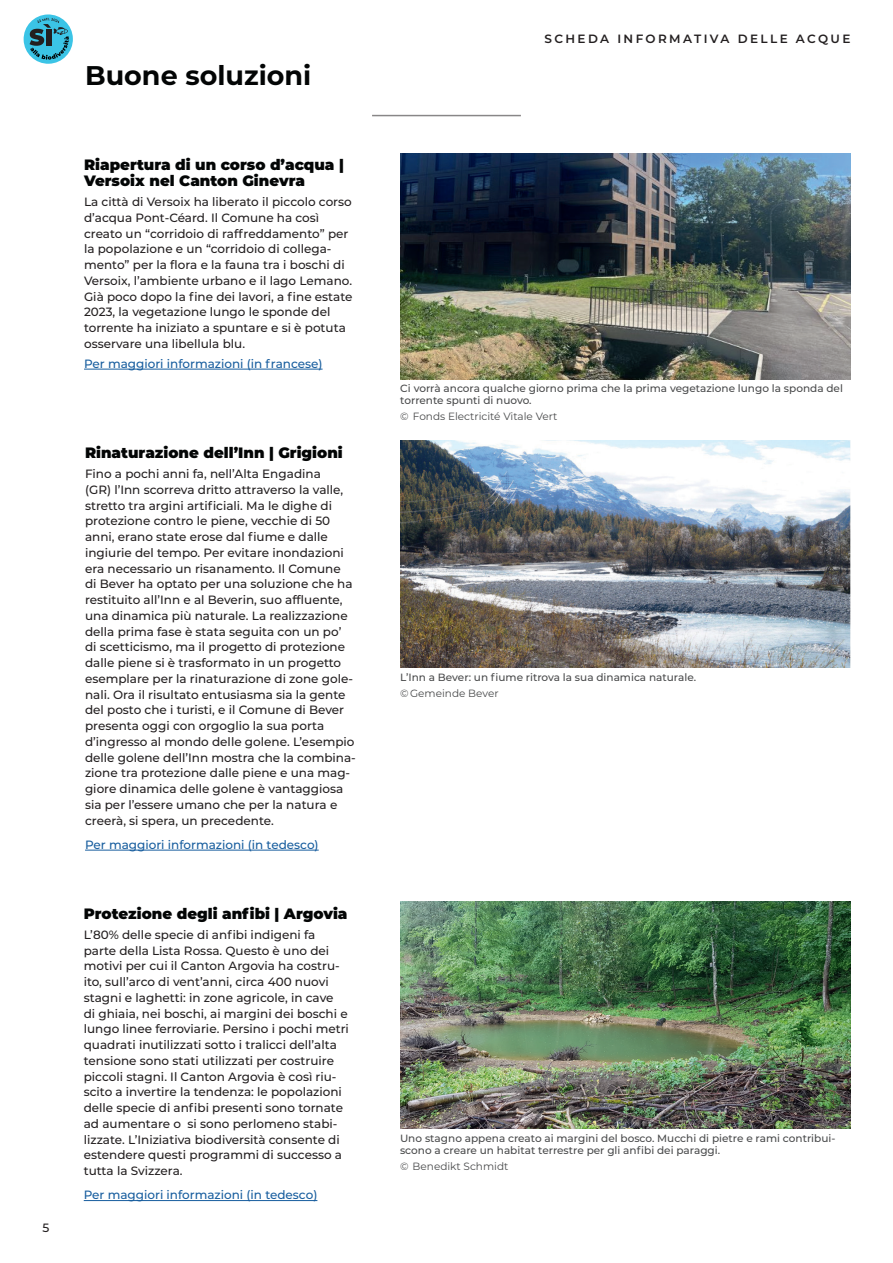
<style>
.page{position:relative;width:893px;height:1263px;background:#fff}
.page>*{position:absolute;margin:0;border:0;box-sizing:border-box;transform-origin:0 0}
.t1{font:700 27px "Montserrat";color:#030505}
.t2{font:900 15px/15.8px "Montserrat";color:#030505}
.t3{font:500 12px/15.8px "Montserrat";color:#231f20}
.t4{font:500 12px "Montserrat";color:#175d9e}
.t5{font:600 12px "Montserrat";letter-spacing:.2em;color:#231f20}
.t6{font:500 10.5px/12px "Montserrat";color:#494a4b}
.t7{font:10.5px "Montserrat";color:#494a4b}
</style>
<div class="page">
<hr style="left:84px;top:1200px;width:233px;height:1px;background:#175d9e">
<img style="left:401px;top:901px;width:450px;height:227px">
<hr style="left:84px;top:369px;width:239px;height:1px;background:#175d9e">
<img style="left:400px;top:153px;width:450px;height:227px">
<hr style="left:372px;top:115px;width:149px;height:1px;background:#231f20">
<svg style="left:23px;top:14px;width:50px;height:50px"></svg>
<svg style="left:30px;top:18px;width:39px;height:42px;background:#3a94ab"></svg>
<hr style="left:85px;top:850px;width:234px;height:1px;background:#175d9e">
<img style="left:400px;top:441px;width:450px;height:226px">
<p class="t3" style="left:43px;top:1219px;width:8px">5</p>
<h1 class="t1" style="left:85px;top:56px;width:228px">Buone soluzioni</h1>
<p class="t2" style="left:84px;top:156px;width:261px">Riapertura di un corso d’acqua |<br>Versoix nel Canton Ginevra</p>
<p class="t3" style="left:84px;top:194px;width:270px">La città di Versoix ha liberato il piccolo corso d’acqua Pont-Céard. Il Comune ha così creato un “corridoio di raffreddamento” per la popolazione e un “corridoio di collega&shy;mento” per la flora e la fauna tra i boschi di Versoix, l’ambiente urbano e il lago Lemano.<br>Già poco dopo la fine dei lavori, a fine estate 2023, la vegetazione lungo le sponde del torrente ha iniziato a spuntare e si è potuta osservare una libellula blu.</p>
<p class="t4" style="left:84px;top:355px;width:240px">Per maggiori informazioni (in francese)</p>
<p class="t2" style="left:85px;top:444px;width:259px">Rinaturazione dell’Inn | Grigioni</p>
<p class="t3" style="left:85px;top:465px;width:272px">Fino a pochi anni fa, nell’Alta Engadina<br>(GR) l’Inn scorreva dritto attraverso la valle, stretto tra argini artificiali. Ma le dighe di protezione contro le piene, vecchie di 50 anni, erano state erose dal fiume e dalle ingiurie del tempo. Per evitare inondazioni era necessario un risanamento. Il Comune<br>di Bever ha optato per una soluzione che ha restituito all’Inn e al Beverin, suo affluente, una dinamica più naturale. La realizzazione della prima fase è stata seguita con un po’ di scetticismo, ma il progetto di protezione dalle piene si è trasformato in un progetto esemplare per la rinaturazione di zone gole&shy;nali. Ora il risultato entusiasma sia la gente del posto che i turisti, e il Comune di Bever presenta oggi con orgoglio la sua porta d’ingresso al mondo delle golene. L’esempio delle golene dell’Inn mostra che la combina&shy;zione tra protezione dalle piene e una mag&shy;giore dinamica delle golene è vantaggiosa sia per l’essere umano che per la natura e creerà, si spera, un precedente.</p>
<p class="t4" style="left:85px;top:836px;width:235px">Per maggiori informazioni (in tedesco)</p>
<p class="t2" style="left:84px;top:905px;width:265px">Protezione degli anfibi | Argovia</p>
<p class="t3" style="left:84px;top:926px;width:267px">L’80% delle specie di anfibi indigeni fa parte della Lista Rossa. Questo è uno dei motivi per cui il Canton Argovia ha costru&shy;ito, sull’arco di vent’anni, circa 400 nuovi stagni e laghetti: in zone agricole, in cave<br>di ghiaia, nei boschi, ai margini dei boschi e lungo linee ferroviarie. Persino i pochi metri quadrati inutilizzati sotto i tralicci dell’alta tensione sono stati utilizzati per costruire piccoli stagni. Il Canton Argovia è così riu&shy;scito a invertire la tendenza: le popolazioni delle specie di anfibi presenti sono tornate ad aumentare o si sono perlomeno stabi&shy;lizzate. L’Iniziativa biodiversità consente di estendere questi programmi di successo a tutta la Svizzera.</p>
<p class="t4" style="left:84px;top:1186px;width:235px">Per maggiori informazioni (in tedesco)</p>
<p class="t5" style="left:544px;top:30px;width:308px">SCHEDA INFORMATIVA DELLE ACQUE</p>
<p class="t6" style="left:400px;top:382px;width:444px">Ci vorrà ancora qualche giorno prima che la prima vegetazione lungo la sponda del torrente spunti di nuovo.</p>
<p class="t7" style="left:400px;top:409px;width:159px">© Fonds Electricité Vitale Vert</p>
<p class="t6" style="left:400px;top:670px;width:297px">L’Inn a Bever: un fiume ritrova la sua dinamica naturale.</p>
<p class="t7" style="left:400px;top:686px;width:100px">© Gemeinde Bever</p>
<p class="t6" style="left:400px;top:1132px;width:437px">Uno stagno appena creato ai margini del bosco. Mucchi di pietre e rami contribui&shy;scono a creare un habitat terrestre per gli anfibi dei paraggi.</p>
<p class="t7" style="left:400px;top:1159px;width:110px">© Benedikt Schmidt</p>
</div>
